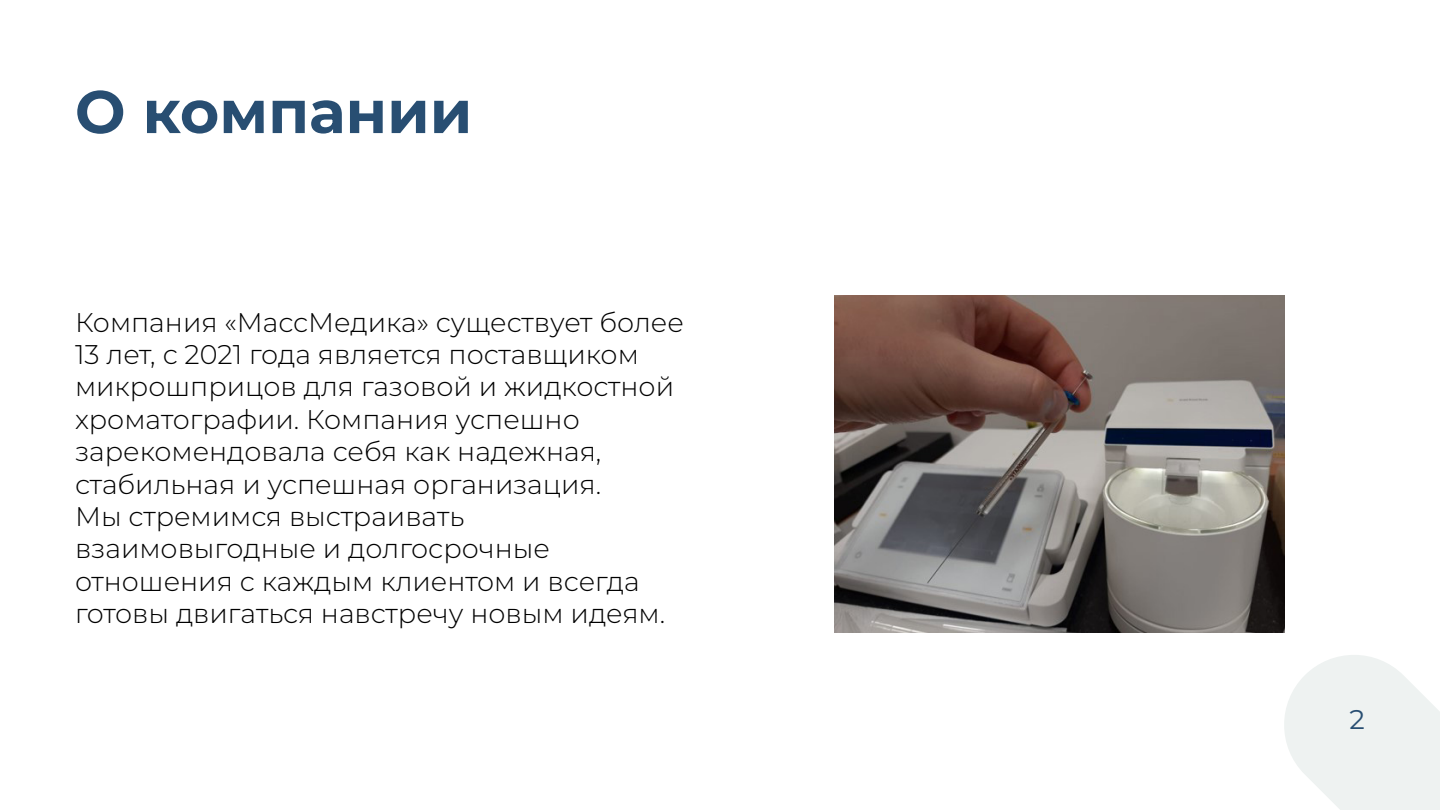
<style>
.page{position:relative;width:1440px;height:810px;background:#fff}
.page>*{position:absolute;margin:0;border:0;box-sizing:border-box;transform-origin:0 0}
.t1{font:700 60px "Montserrat";color:#284e72}
.t2{font:300 27px/32.4px "Montserrat";color:#000}
.t3{font:27px "Montserrat";color:#284e72}
</style>
<div class="page">
<svg style="left:1284px;top:655px;width:156px;height:155px"></svg>
<img style="left:835px;top:296px;width:449px;height:337px">
<h1 class="t1" style="left:75px;top:72px;width:399px">О компании</h1>
<p class="t2" style="left:75px;top:305px;width:610px">Компания «МассМедика» существует более 13 лет, с 2021 года является поставщиком микрошприцов для газовой и жидкостной хроматографии. Компания успешно зарекомендовала себя как надежная, стабильная и успешная организация.<br>Мы стремимся выстраивать взаимовыгодные и долгосрочные отношения с каждым клиентом и всегда готовы двигаться навстречу новым идеям.</p>
<p class="t3" style="left:1350px;top:701px;width:17px">2</p>
</div>
